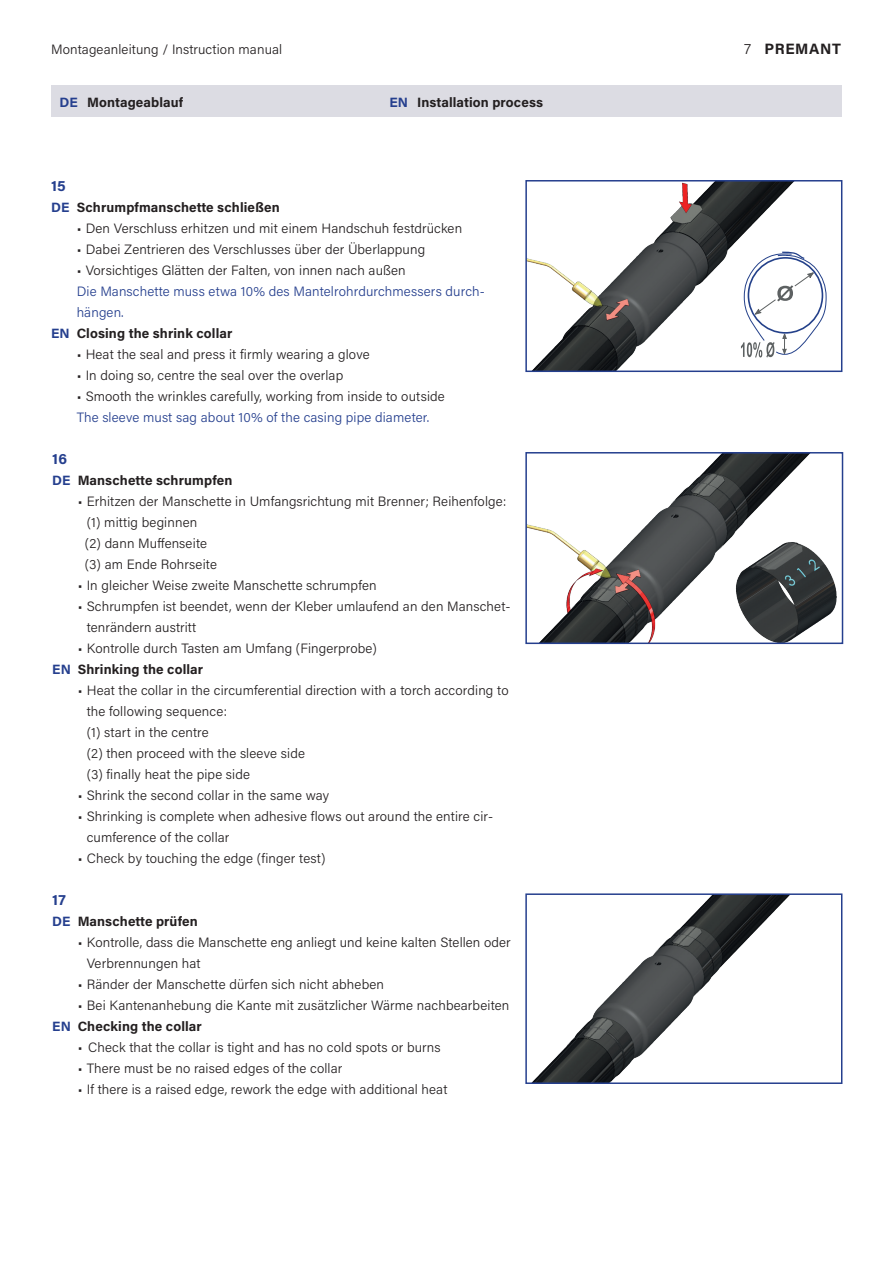
<style>
.page{position:relative;width:893px;height:1263px;background:#fff}
.page>*{position:absolute;margin:0;border:0;box-sizing:border-box;transform-origin:0 0}
.t1{font:700 15px "Acumin Pro";letter-spacing:.04em;color:#231f20}
.t2{font:700 15px "Acumin Pro";color:#253f8e}
.t3{font:300 13.5px/21px "Acumin Pro";letter-spacing:.01em;color:#231f20}
.t4{font:700 13.5px "Acumin Pro";letter-spacing:.01em;color:#231f20}
.t5{font:300 13.5px "Acumin Pro";letter-spacing:.01em;color:#253f8e}
.s1{font-weight:300}
.s2{color:#253f8e}
.s3{font-weight:700;color:#253f8e}
.s4{font-weight:700}
</style>
<div class="page">
<img style="left:528px;top:183px;width:265px;height:186px">
<div style="left:525px;top:180px;width:317px;height:192px;border:2px solid #253f8e"></div>
<div style="left:760px;top:339px;width:17px;height:20px;background:#fff;border-radius:50%"></div>
<svg style="left:741px;top:251px;width:86px;height:107px"></svg>
<div style="left:51px;top:86px;width:791px;height:31px;background:#dcdce3"></div>
<img style="left:533px;top:896px;width:256px;height:185px">
<div style="left:525px;top:893px;width:317px;height:191px;border:2px solid #253f8e"></div>
<img style="left:528px;top:455px;width:309px;height:186px">
<div style="left:525px;top:452px;width:318px;height:192px;border:2px solid #253f8e"></div>
<p class="t3" style="left:51px;top:38px;width:233px">Montageanleitung / Instruction manual</p>
<p class="t1" style="left:744px;top:38px;width:98px"><span class="s1">7</span> PREMANT</p>
<p class="t4" style="left:60px;top:92px;width:125px"><span class="s2">DE</span> Montageablauf</p>
<p class="t4" style="left:390px;top:92px;width:155px"><span class="s2">EN</span> Installation process</p>
<p class="t2" style="left:51px;top:175px;width:16px">15</p>
<p class="t4" style="left:51px;top:197px;width:230px"><span class="s2">DE</span> Schrumpfmanschette schließen</p>
<p class="t3" style="left:77px;top:217px;width:387px">• Den Verschluss erhitzen und mit einem Handschuh festdrücken</p>
<p class="t3" style="left:77px;top:238px;width:350px">• Dabei Zentrieren des Verschlusses über der Überlappung</p>
<p class="t3" style="left:77px;top:259px;width:331px">• Vorsichtiges Glätten der Falten, von innen nach außen</p>
<p class="t5" style="left:77px;top:282px;width:410px">Die Manschette muss etwa 10% des Mantelrohrdurchmessers durch-</p>
<p class="t5" style="left:77px;top:303px;width:48px">hängen.</p>
<p class="t4" style="left:51px;top:323px;width:183px"><span class="s2">EN</span> Closing the shrink collar</p>
<p class="t3" style="left:77px;top:343px;width:295px">• Heat the seal and press it firmly wearing a glove</p>
<p class="t3" style="left:77px;top:364px;width:268px">• In doing so, centre the seal over the overlap</p>
<p class="t3" style="left:77px;top:385px;width:370px">• Smooth the wrinkles carefully, working from inside to outside</p>
<p class="t5" style="left:77px;top:408px;width:354px">The sleeve must sag about 10% of the casing pipe diameter.</p>
<p class="t2" style="left:52px;top:448px;width:16px">16</p>
<p class="t4" style="left:52px;top:470px;width:182px"><span class="s2">DE</span> Manschette schrumpfen</p>
<p class="t3" style="left:85px;top:490px;width:423px;text-indent:-7px">• Erhitzen der Manschette in Umfangsrichtung mit Brenner; Reihenfolge: (1) mittig beginnen<br>(2) dann Muffenseite<br>(3) am Ende Rohrseite</p>
<p class="t3" style="left:78px;top:574px;width:300px">• In gleicher Weise zweite Manschette schrumpfen</p>
<p class="t3" style="left:87px;top:595px;width:425px;text-indent:-9px">• Schrumpfen ist beendet, wenn der Kleber umlaufend an den Manschet&shy;tenrändern austritt</p>
<p class="t3" style="left:52px;top:637px;width:326px;text-indent:26px">• Kontrolle durch Tasten am Umfang (Fingerprobe)<br><span class="s3">EN</span> <span class="s4">Shrinking the collar</span></p>
<p class="t3" style="left:87px;top:679px;width:423px;text-indent:-9px">• Heat the collar in the circumferential direction with a torch according to the following sequence:<br>(1) start in the centre<br>(2) then proceed with the sleeve side<br>(3) finally heat the pipe side</p>
<p class="t3" style="left:78px;top:784px;width:253px">• Shrink the second collar in the same way</p>
<p class="t3" style="left:87px;top:805px;width:408px;text-indent:-9px">• Shrinking is complete when adhesive flows out around the entire cir&shy;cumference of the collar</p>
<p class="t3" style="left:78px;top:847px;width:249px">• Check by touching the edge (finger test)</p>
<p class="t2" style="left:52px;top:889px;width:15px">17</p>
<p class="t4" style="left:52px;top:911px;width:147px"><span class="s2">DE</span> Manschette prüfen</p>
<p class="t3" style="left:87px;top:931px;width:425px;text-indent:-9px">• Kontrolle, dass die Manschette eng anliegt und keine kalten Stellen oder<br>Verbrennungen hat</p>
<p class="t3" style="left:78px;top:973px;width:308px">• Ränder der Manschette dürfen sich nicht abheben</p>
<p class="t3" style="left:52px;top:994px;width:459px;text-indent:26px">• Bei Kantenanhebung die Kante mit zusätzlicher Wärme nachbearbeiten<br><span class="s3">EN</span> <span class="s4">Checking the collar</span></p>
<p class="t3" style="left:78px;top:1036px;width:364px">• Check that the collar is tight and has no cold spots or burns</p>
<p class="t3" style="left:78px;top:1057px;width:266px">• There must be no raised edges of the collar</p>
<p class="t3" style="left:78px;top:1078px;width:371px">• If there is a raised edge, rework the edge with additional heat</p>
</div>
